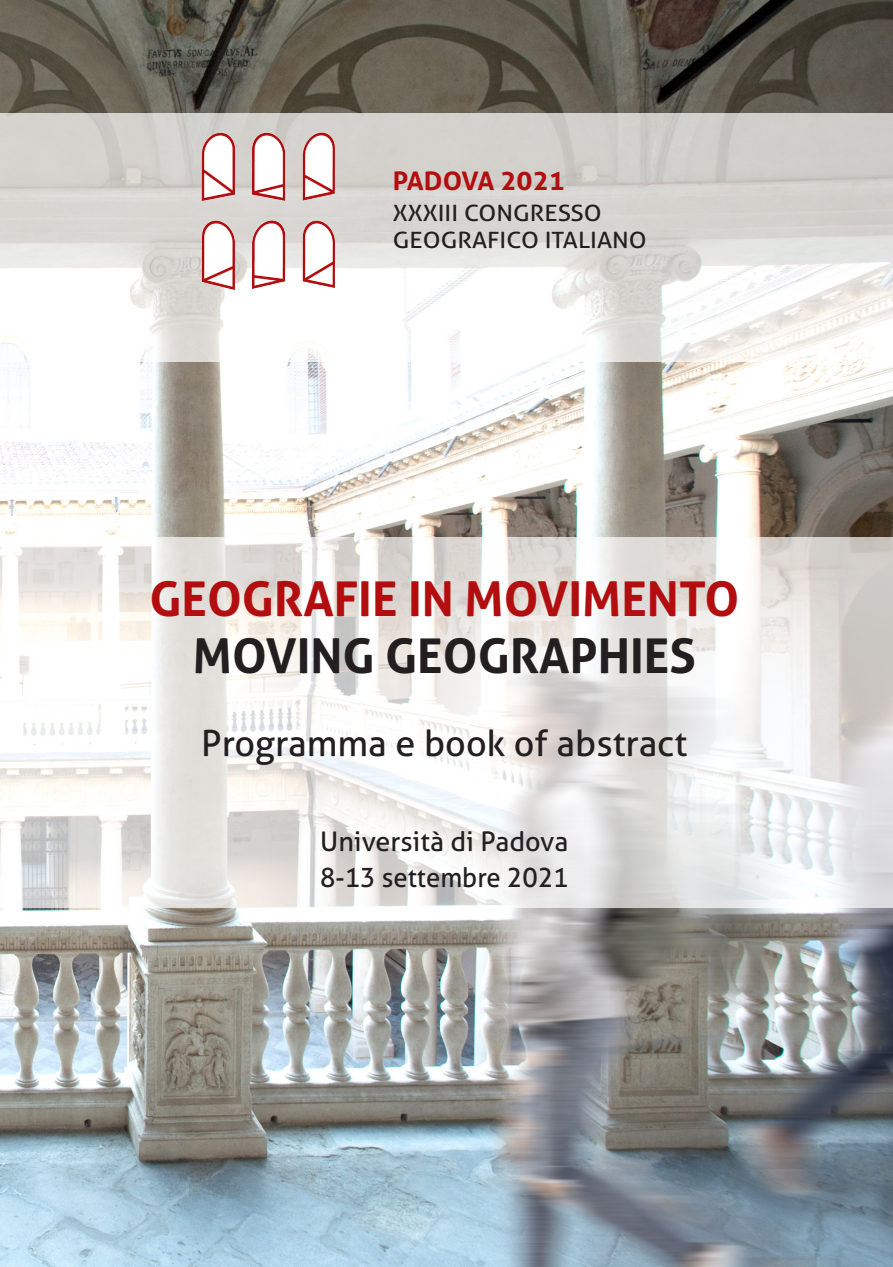
<style>
.page{position:relative;width:893px;height:1267px;background:#fff}
.page>*{position:absolute;margin:0;border:0;box-sizing:border-box;transform-origin:0 0}
.t1{font:700 48px "Aller";color:#b20e10}
.t2{font:700 48px "Aller";color:#231f20}
.t3{font:36px "Aller";color:#231f20}
.t4{font:27px "Aller";color:#231f20}
.t5{font:27px "Aller";color:#231f20;scale:.95 1}
.t6{font:700 25.5px "Aller";color:#b20e10;scale:1.05 1}
.t7{font:22.5px "Aller";color:#231f20;scale:1.09 1}
</style>
<div class="page">
<img style="left:0;top:0;width:892px;height:1266px">
<svg style="left:0;top:114px;width:892px;height:248px"></svg>
<svg style="left:0;top:537px;width:892px;height:370px"></svg>
<img style="left:197px;top:128px;width:142px;height:167px">
<svg style="left:889px;top:0;width:4px;height:3px"></svg>
<svg style="left:889px;top:1264px;width:4px;height:3px"></svg>
<p class="t6" style="left:393px;top:165px;width:165px">PADOVA 2021</p>
<p class="t7" style="left:393px;top:199px;width:193px">XXXIII CONGRESSO</p>
<p class="t7" style="left:393px;top:226px;width:234px">GEOGRAFICO ITALIANO</p>
<p class="t1" style="left:149px;top:569px;width:591px">GEOGRAFIE IN MOVIMENTO</p>
<p class="t2" style="left:193px;top:626px;width:504px">MOVING GEOGRAPHIES</p>
<p class="t3" style="left:201px;top:721px;width:487px">Programma e book of abstract</p>
<p class="t4" style="left:320px;top:825px;width:250px">Università di Padova</p>
<p class="t5" style="left:320px;top:861px;width:263px">8-13 settembre 2021</p>
</div>
